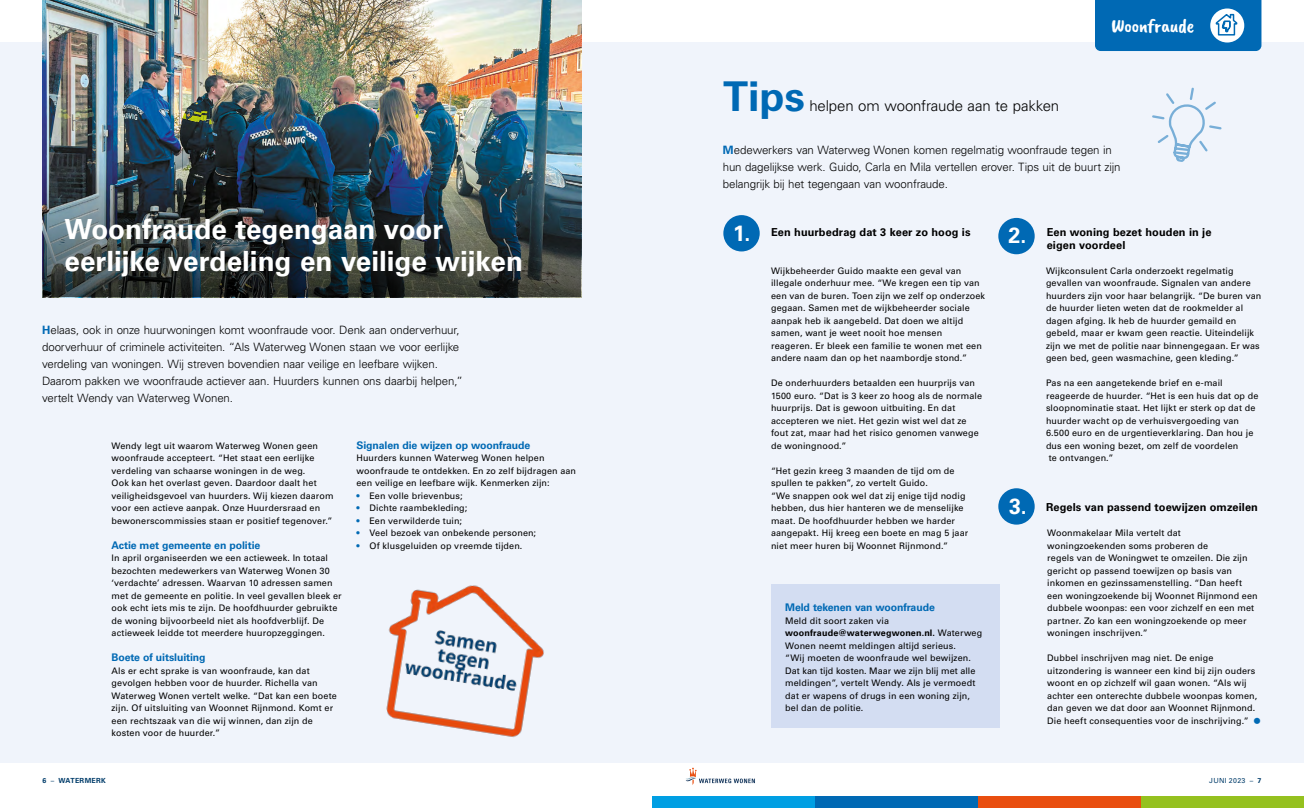
<style>
.page{position:relative;width:1304px;height:808px;background:#fff}
.page>*{position:absolute;margin:0;border:0;box-sizing:border-box;transform-origin:0 0}
.t1{font:700 41px "Univers LT Std";color:#0069b4}
.t2{font:700 27.8px/32px "Univers LT Std";color:#fff}
.t3{font:700 22px "Univers LT Std";color:#fff}
.t4{font:19px "Caveat Brush";letter-spacing:-.03em;color:#fff;scale:1.1 1}
.t5{font:300 15px "Univers LT Std";letter-spacing:-.01em;color:#000}
.t6{font:300 11.5px/17px "Univers LT Std";letter-spacing:-.015em;color:#000}
.t7{font:700 11px/12.5px "Univers LT Std";letter-spacing:.01em;color:#000}
.t8{font:700 10.5px "Univers LT Std";letter-spacing:-.01em;color:#0069b4}
.t9{font:9px/12.5px "Univers LT Std";letter-spacing:.01em;color:#000}
.t10{font:700 7px "Univers LT Std";letter-spacing:.045em;color:#003c6a}
.t11{font:7px "Univers LT Std";letter-spacing:.04em;color:#003c6a}
.s1{font-weight:700;color:#0069b4}
.s2{color:#0069b4}
.s3{font-weight:700}
.s4{font-size:17px;color:#0069b4}
.s5{font-weight:400}
</style>
<div class="page">
<div style="left:0;top:43px;width:1304px;height:720px;background:#f0f4fb"></div>
<img style="left:43px;top:0;width:538px;height:166px">
<img style="left:386px;top:585px;width:158px;height:153px">
<img style="left:43px;top:166px;width:538px;height:131px">
<svg style="left:1095px;top:0;width:166px;height:51px;background:#1676ba"></svg>
<div style="left:771px;top:584px;width:229px;height:144px;background:#d3ddf2"></div>
<svg style="left:1152px;top:87px;width:70px;height:75px"></svg>
<div style="left:723px;top:215px;width:37px;height:36px;background:#0069b4;border-radius:50%"></div>
<div style="left:998px;top:218px;width:37px;height:36px;background:#0069b4;border-radius:50%"></div>
<div style="left:998px;top:488px;width:37px;height:37px;background:#0069b4;border-radius:50%"></div>
<svg style="left:686px;top:768px;width:69px;height:17px"></svg>
<div style="left:1141px;top:796px;width:163px;height:12px;background:#95c11f"></div>
<div style="left:978px;top:796px;width:163px;height:12px;background:#e94e0f"></div>
<div style="left:815px;top:796px;width:163px;height:12px;background:#0069b4"></div>
<div style="left:652px;top:796px;width:163px;height:12px;background:#009fe3"></div>
<h1 class="t1" style="left:723px;top:73px;width:83px">Tips</h1>
<h3 class="t5" style="left:809px;top:97px;width:251px">helpen om woonfraude aan te pakken</h3>
<h3 class="t4" style="left:1111px;top:15px;width:77px">Woonfraude</h3>
<h2 class="t2" style="left:64px;top:213px;width:460px">Woonfraude tegengaan voor eerlijke verdeling en veilige wijken</h2>
<p class="t6" style="left:42px;top:321px;width:423px"><span class="s1">H</span>elaas, ook in onze huurwoningen komt woonfraude voor. Denk aan onderverhuur, doorverhuur of criminele activiteiten. “Als Waterweg Wonen staan we voor eerlijke verdeling van woningen. Wij streven bovendien naar veilige en leefbare wijken.<br>Daarom pakken we woonfraude actiever aan. Huurders kunnen ons daarbij helpen,” vertelt Wendy van Waterweg Wonen.</p>
<p class="t9" style="left:112px;top:439px;width:224px">Wendy legt uit waarom Waterweg Wonen geen woonfraude accepteert. “Het staat een eerlijke verdeling van schaarse woningen in de weg.<br>Ook kan het overlast geven. Daardoor daalt het veiligheidsgevoel van huurders. Wij kiezen daarom voor een actieve aanpak. Onze Huurdersraad en bewonerscommissies staan er positief tegenover.”</p>
<p class="t8" style="left:112px;top:539px;width:150px">Actie met gemeente en politie</p>
<p class="t9" style="left:112px;top:552px;width:232px">In april organiseerden we een actieweek. In totaal bezochten medewerkers van Waterweg Wonen 30 ‘verdachte’ adressen. Waarvan 10 adressen samen met de gemeente en politie. In veel gevallen bleek er ook echt iets mis te zijn. De hoofdhuurder gebruikte de woning bijvoorbeeld niet als hoofdverblijf. De actieweek leidde tot meerdere huuropzeggingen.</p>
<p class="t8" style="left:112px;top:651px;width:96px">Boete of uitsluiting</p>
<p class="t9" style="left:112px;top:664px;width:227px">Als er echt sprake is van woonfraude, kan dat gevolgen hebben voor de huurder. Richella van Waterweg Wonen vertelt welke. “Dat kan een boete zijn. Of uitsluiting van Woonnet Rijnmond. Komt er een rechtszaak van die wij winnen, dan zijn de kosten voor de huurder.”</p>
<p class="t8" style="left:356px;top:439px;width:175px">Signalen die wijzen op woonfraude</p>
<p class="t9" style="left:356px;top:452px;width:221px">Huurders kunnen Waterweg Wonen helpen woonfraude te ontdekken. En zo zelf bijdragen aan een veilige en leefbare wijk. Kenmerken zijn:</p>
<p class="t9" style="left:356px;top:489px;width:108px"><span class="s2">•</span> Een volle brievenbus;</p>
<p class="t9" style="left:356px;top:502px;width:112px"><span class="s2">•</span> Dichte raambekleding;</p>
<p class="t9" style="left:356px;top:514px;width:107px"><span class="s2">•</span> Een verwilderde tuin;</p>
<p class="t9" style="left:356px;top:527px;width:181px"><span class="s2">•</span> Veel bezoek van onbekende personen;</p>
<p class="t9" style="left:356px;top:539px;width:167px"><span class="s2">•</span> Of klusgeluiden op vreemde tijden.</p>
<p class="t6" style="left:723px;top:141px;width:399px"><span class="s1">M</span>edewerkers van Waterweg Wonen komen regelmatig woonfraude tegen in hun dagelijkse werk. Guido, Carla en Mila vertellen erover. Tips uit de buurt zijn belangrijk bij het tegengaan van woonfraude.</p>
<h3 class="t3" style="left:733px;top:220px;width:18px">1.</h3>
<h3 class="t3" style="left:1008px;top:222px;width:20px">2.</h3>
<p class="t7" style="left:771px;top:226px;width:201px">Een huurbedrag dat 3 keer zo hoog is</p>
<p class="t9" style="left:771px;top:264px;width:215px">Wijkbeheerder Guido maakte een geval van illegale onderhuur mee. “We kregen een tip van een van de buren. Toen zijn we zelf op onderzoek gegaan. Samen met de wijkbeheerder sociale aanpak heb ik aangebeld. Dat doen we altijd samen, want je weet nooit hoe mensen reageren. Er bleek een familie te wonen met een andere naam dan op het naambordje stond.”</p>
<p class="t9" style="left:771px;top:377px;width:213px">De onderhuurders betaalden een huurprijs van 1500 euro. “Dat is 3 keer zo hoog als de normale huurprijs. Dat is gewoon uitbuiting. En dat accepteren we niet. Het gezin wist wel dat ze fout zat, maar had het risico genomen vanwege de woningnood.”</p>
<p class="t9" style="left:771px;top:464px;width:199px">“Het gezin kreeg 3 maanden de tijd om de spullen te pakken”, zo vertelt Guido.<br>“We snappen ook wel dat zij enige tijd nodig hebben, dus hier hanteren we de menselijke maat. De hoofdhuurder hebben we harder aangepakt. Hij kreeg een boete en mag 5 jaar niet meer huren bij Woonnet Rijnmond.”</p>
<p class="t8" style="left:785px;top:601px;width:151px">Meld tekenen van woonfraude</p>
<p class="t9" style="left:785px;top:614px;width:199px">Meld dit soort zaken via <span class="s3">woonfraude@waterwegwonen.nl.</span> Waterweg Wonen neemt meldingen altijd serieus.<br>“Wij moeten de woonfraude wel bewijzen.<br>Dat kan tijd kosten. Maar we zijn blij met alle meldingen”, vertelt Wendy. Als je vermoedt dat er wapens of drugs in een woning zijn, bel dan de politie.</p>
<h3 class="t3" style="left:1009px;top:493px;width:19px">3.</h3>
<p class="t7" style="left:1047px;top:226px;width:166px">Een woning bezet houden in je eigen voordeel</p>
<p class="t9" style="left:1046px;top:264px;width:217px">Wijkconsulent Carla onderzoekt regelmatig gevallen van woonfraude. Signalen van andere huurders zijn voor haar belangrijk. “De buren van de huurder lieten weten dat de rookmelder al dagen afging. Ik heb de huurder gemaild en gebeld, maar er kwam geen reactie. Uiteindelijk zijn we met de politie naar binnengegaan. Er was geen bed, geen wasmachine, geen kleding.”</p>
<p class="t9" style="left:1046px;top:377px;width:178px">Pas na een aangetekende brief en e-mail</p>
<p class="t9" style="left:1046px;top:389px;width:214px">reageerde de huurder. “Het is een huis dat op de</p>
<p class="t9" style="left:1046px;top:402px;width:211px">sloopnominatie staat. Het lijkt er sterk op dat de</p>
<p class="t9" style="left:1046px;top:414px;width:195px">huurder wacht op de verhuisvergoeding van</p>
<p class="t9" style="left:1046px;top:427px;width:209px">6.500 euro en de urgentieverklaring. Dan hou je</p>
<p class="t9" style="left:1046px;top:439px;width:194px">dus een woning bezet, om zelf de voordelen</p>
<p class="t9" style="left:1049px;top:452px;width:66px">te ontvangen.”</p>
<p class="t7" style="left:1046px;top:501px;width:213px">Regels van passend toewijzen omzeilen</p>
<p class="t9" style="left:1047px;top:527px;width:212px">Woonmakelaar Mila vertelt dat woningzoekenden soms proberen de<br>regels van de Woningwet te omzeilen. Die zijn gericht op passend toewijzen op basis van inkomen en gezinssamenstelling. “Dan heeft een woningzoekende bij Woonnet Rijnmond een dubbele woonpas: een voor zichzelf en een met partner. Zo kan een woningzoekende op meer woningen inschrijven.”</p>
<p class="t9" style="left:1047px;top:652px;width:214px">Dubbel inschrijven mag niet. De enige uitzondering is wanneer een kind bij zijn ouders woont en op zichzelf wil gaan wonen. “Als wij achter een onterechte dubbele woonpas komen, dan geven we dat door aan Woonnet Rijnmond.<br>Die heeft consequenties voor de inschrijving.” <span class="s4">•</span></p>
<p class="t10" style="left:43px;top:777px;width:65px">6 <span class="s5">–</span> WATERMERK</p>
<p class="t11" style="left:1209px;top:777px;width:54px">JUNI 2023 – <span class="s3">7</span></p>
</div>
